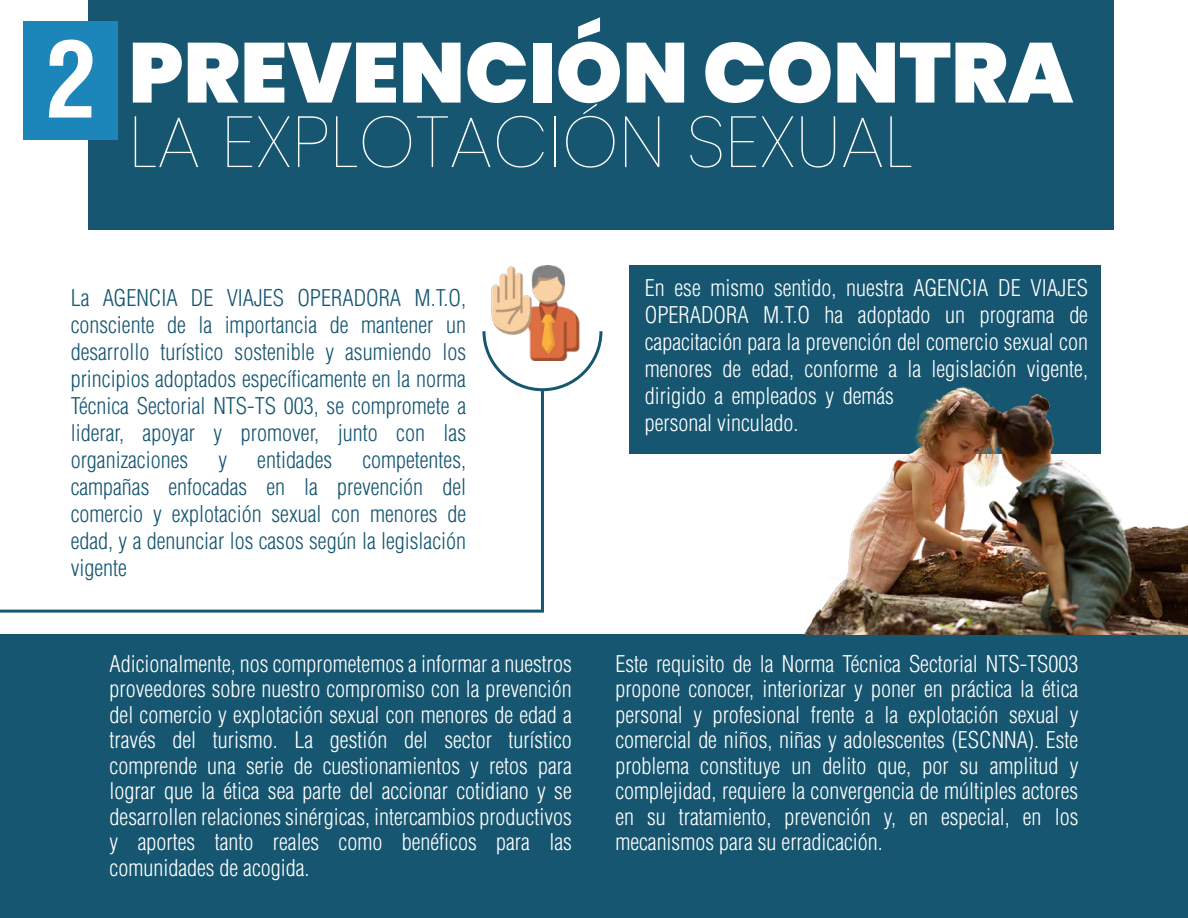
<style>
.page{position:relative;width:1188px;height:918px;background:#fff}
.page>*{position:absolute;margin:0;border:0;box-sizing:border-box;transform-origin:0 0}
.t1{font:700 condensed 103.65px "Helvetica LT Std";color:#fff}
.t2{font:900 84.6px "Poppins";color:#fff}
.t3{font:100 72.15px "Poppins";color:#fff}
.t4{font:300 condensed 22.5px/25.5px "Helvetica LT Std";color:#fff;text-align:justify}
.t5{font:300 condensed 22.5px/27px "Helvetica LT Std";color:#165671;text-align:justify}
</style>
<div class="page">
<div style="left:88px;top:1px;width:1026px;height:229px;background:#165671"></div>
<div style="left:23px;top:21px;width:95px;height:119px;background:#1c86bb"></div>
<svg style="left:0;top:393px;width:544px;height:220px"></svg>
<svg style="left:482px;top:331px;width:121px;height:62px"></svg>
<div style="left:629px;top:265px;width:472px;height:189px;background:#165671"></div>
<div style="left:0;top:634px;width:1188px;height:284px;background:#165671"></div>
<img style="left:488px;top:266px;width:95px;height:94px">
<img style="left:804px;top:386px;width:384px;height:248px">
<h1 class="t1" style="left:46px;top:15px;width:53px">2</h1>
<h2 class="t2" style="left:129px;top:24px;width:946px">PREVENCIÓN CONTRA</h2>
<h3 class="t3" style="left:129px;top:100px;width:786px">LA EXPLOTACIÓN SEXUAL</h3>
<p class="t5" style="left:71px;top:284px;width:397px">La AGENCIA DE VIAJES OPERADORA M.T.O, consciente de la importancia de mantener un desarrollo turístico sostenible y asumiendo los principios adoptados específicamente en la norma Técnica Sectorial NTS-TS 003, se compromete a liderar, apoyar y promover, junto con las organizaciones</p>
<p class="t5" style="left:218px;top:446px;width:10px">y</p>
<p class="t5" style="left:257px;top:446px;width:76px">entidades</p>
<p class="t5" style="left:71px;top:446px;width:397px;text-indent:292px">competentes, campañas enfocadas en la prevención del comercio y explotación sexual con menores de edad, y a denunciar los casos según la legislación vigente</p>
<p class="t4" style="left:110px;top:651px;width:464px">Adicionalmente, nos comprometemos a informar a nuestros proveedores sobre nuestro compromiso con la prevención del comercio y explotación sexual con menores de edad a través del turismo. La gestión del sector turístico comprende una serie de cuestionamientos y retos para lograr que la ética sea parte del accionar cotidiano y se desarrollen relaciones sinérgicas, intercambios productivos y aportes tanto reales como benéficos para las comunidades de acogida.</p>
<p class="t4" style="left:645px;top:274px;width:445px;line-height:27px;text-align:left">En ese mismo sentido, nuestra AGENCIA DE VIAJES OPERADORA M.T.O ha adoptado un programa de capacitación para la prevención del comercio sexual con menores de edad, conforme a la legislación vigente, dirigido a empleados y demás<br>personal vinculado.</p>
<p class="t4" style="left:615px;top:651px;width:465px">Este requisito de la Norma Técnica Sectorial NTS-TS003 propone conocer, interiorizar y poner en práctica la ética personal y profesional frente a la explotación sexual y comercial de niños, niñas y adolescentes (ESCNNA). Este problema constituye un delito que, por su amplitud y complejidad, requiere la convergencia de múltiples actores en su tratamiento, prevención y, en especial, en los mecanismos para su erradicación.</p>
</div>
